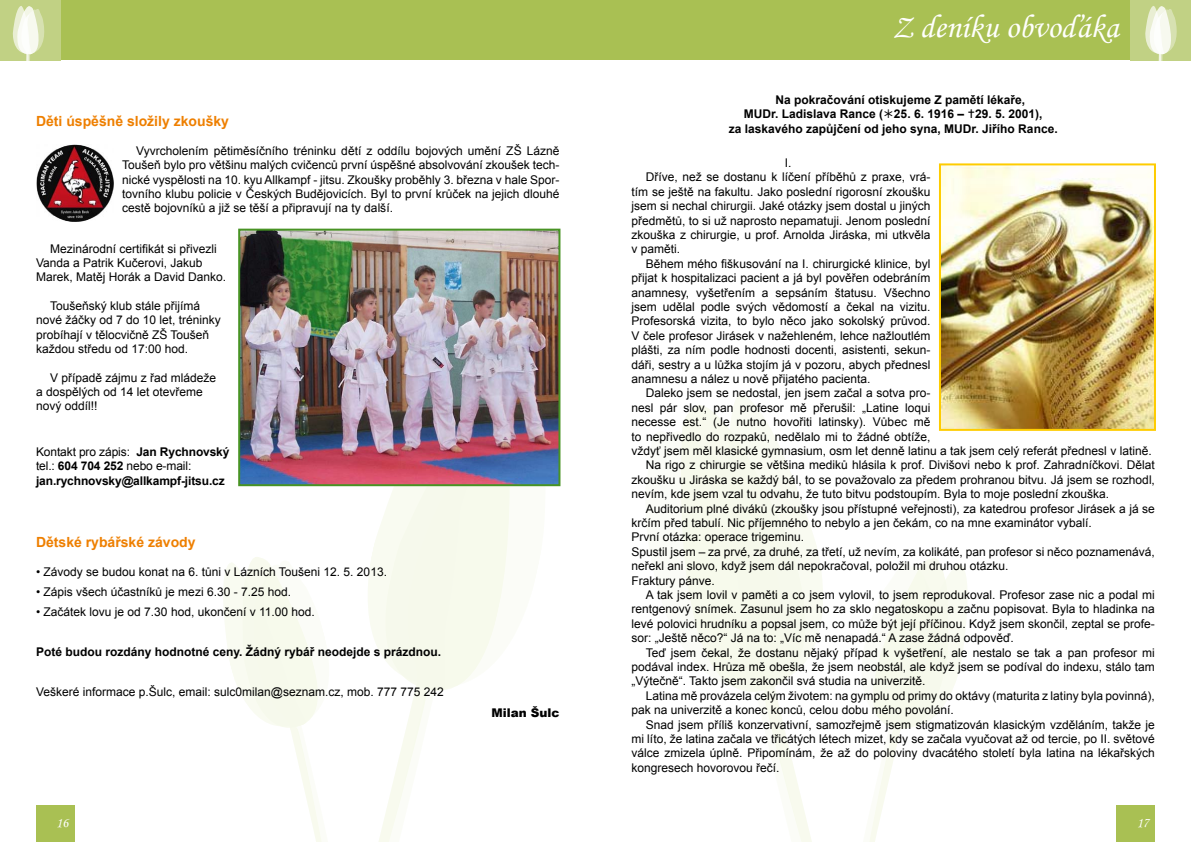
<style>
.page{position:relative;width:1191px;height:842px;background:#fff}
.page>*{position:absolute;margin:0;border:0;box-sizing:border-box;transform-origin:0 0}
.t1{font:33px "Monotype Corsiva";color:#fffffd}
.t2{font:700 14px "Arial";color:#ee7f00}
.t3{font:14px "Monotype Corsiva";color:#fff}
.t4{font:12px/14.4px "Arial";color:#000}
.t5{font:700 12px/14.4px "Arial";color:#000}
.t6{font:900 12px "Arial";color:#000}
.s1{font-weight:400}
</style>
<div class="page">
<div style="left:0;top:0;width:1131px;height:60px;background:#a9c053"></div>
<div style="left:0;top:0;width:60px;height:60px;background:#c1d184"></div>
<div style="left:1131px;top:0;width:60px;height:60px;background:#c1d184"></div>
<svg style="left:13px;top:6px;width:31px;height:55px"></svg>
<svg style="left:1145px;top:6px;width:31px;height:55px"></svg>
<div style="left:36px;top:806px;width:38px;height:36px;background:#a9c053"></div>
<div style="left:1116px;top:806px;width:39px;height:36px;background:#a9c053"></div>
<svg style="left:503px;top:486px;width:42px;height:96px"></svg>
<svg style="left:477px;top:486px;width:26px;height:180px;fill:#f7faec"></svg>
<svg style="left:223px;top:486px;width:254px;height:356px"></svg>
<svg style="left:683px;top:405px;width:31px;height:19px"></svg>
<svg style="left:681px;top:424px;width:33px;height:154px"></svg>
<svg style="left:687px;top:437px;width:27px;height:231px;background:#f7faed"></svg>
<svg style="left:714px;top:395px;width:253px;height:447px"></svg>
<img style="left:36px;top:145px;width:78px;height:77px">
<img style="left:241px;top:232px;width:316px;height:251px">
<div style="left:238px;top:229px;width:322px;height:257px;border:2px solid #489324"></div>
<img style="left:942px;top:166px;width:211px;height:262px">
<div style="left:939px;top:163px;width:217px;height:268px;border:2px solid #fecc00"></div>
<p class="t2" style="left:36px;top:112px;width:194px">Děti úspěšně složily zkoušky</p>
<p class="t4" style="left:122px;top:143px;width:439px;text-align:justify;text-indent:14px">Vyvrcholením pětiměsíčního tréninku dětí z oddílu bojových umění ZŠ Lázně Toušeň bylo pro většinu malých cvičenců první úspěšné absolvování zkoušek tech&shy;nické vyspělosti na 10. kyu Allkampf - jitsu. Zkoušky proběhly 3. března v hale Spor&shy;tovního klubu policie v Českých Budějovicích. Byl to první krůček na jejich dlouhé cestě bojovníků a již se těší a připravují na ty další.</p>
<p class="t4" style="left:36px;top:241px;width:192px;text-indent:14px">Mezinárodní certifikát si přivezli<br>Vanda a Patrik Kučerovi, Jakub<br>Marek, Matěj Horák a David Danko.</p>
<p class="t4" style="left:36px;top:299px;width:186px;text-indent:14px">Toušeňský klub stále přijímá nové žáčky od 7 do 10 let, tréninky probíhají v tělocvičně ZŠ Toušeň každou středu od 17:00 hod.</p>
<p class="t4" style="left:36px;top:370px;width:182px;text-indent:14px">V případě zájmu z řad mládeže a dospělých od 14 let otevřeme nový oddíl!!</p>
<p class="t5" style="left:36px;top:445px;width:195px"><span class="s1">Kontakt pro zápis:</span> Jan Rychnovský <span class="s1">tel.:</span> 604 704 252 <span class="s1">nebo e-mail: </span>jan.rychnovsky@allkampf-jitsu.cz</p>
<p class="t2" style="left:36px;top:533px;width:161px">Dětské rybářské závody</p>
<p class="t4" style="left:36px;top:565px;width:352px">• Závody se budou konat na 6. tůni v Lázních Toušeni 12. 5. 2013.</p>
<p class="t4" style="left:36px;top:585px;width:256px">• Zápis všech účastníků je mezi 6.30 - 7.25 hod.</p>
<p class="t4" style="left:36px;top:605px;width:280px">• Začátek lovu je od 7.30 hod, ukončení v 11.00 hod.</p>
<p class="t5" style="left:36px;top:645px;width:407px">Poté budou rozdány hodnotné ceny. Žádný rybář neodejde s prázdnou.</p>
<p class="t4" style="left:36px;top:685px;width:409px">Veškeré informace p.Šulc, email: sulc0milan@seznam.cz, mob. 777 775 242</p>
<p class="t6" style="left:491px;top:703px;width:69px">Milan Šulc</p>
<h1 class="t1" style="left:892px;top:7px;width:228px">Z deníku obvoďáka</h1>
<p class="t5" style="left:775px;top:93px;width:251px">Na pokračování otiskujeme Z pamětí lékaře,</p>
<p class="t5" style="left:744px;top:107px;width:300px">MUDr. Ladislava Rance ( 25. 6. 1916 – 29. 5. 2001),</p>
<p class="t5" style="left:729px;top:121px;width:330px">za laskavého zapůjčení od jeho syna, MUDr. Jiřího Rance.</p>
<p class="t4" style="left:784px;top:156px;width:8px">I.</p>
<p class="t4" style="left:645px;top:170px;width:286px">Dříve, než se dostanu k líčení příběhů z praxe, vrá-</p>
<p class="t4" style="left:631px;top:184px;width:300px">tím se ještě na fakultu. Jako poslední rigorosní zkoušku</p>
<p class="t4" style="left:631px;top:199px;width:300px">jsem si nechal chirurgii. Jaké otázky jsem dostal u jiných</p>
<p class="t4" style="left:631px;top:213px;width:300px">předmětů, to si už naprosto nepamatuji. Jenom poslední</p>
<p class="t4" style="left:631px;top:228px;width:300px">zkouška z chirurgie, u prof. Arnolda Jiráska, mi utkvěla</p>
<p class="t4" style="left:631px;top:242px;width:50px">v paměti.</p>
<p class="t4" style="left:645px;top:256px;width:286px">Během mého fiškusování na I. chirurgické klinice, byl</p>
<p class="t4" style="left:631px;top:271px;width:300px">přijat k hospitalizaci pacient a já byl pověřen odebráním</p>
<p class="t4" style="left:631px;top:285px;width:300px">anamnesy, vyšetřením a sepsáním štatusu. Všechno</p>
<p class="t4" style="left:631px;top:300px;width:300px">jsem udělal podle svých vědomostí a čekal na vizitu.</p>
<p class="t4" style="left:631px;top:314px;width:300px">Profesorská vizita, to bylo něco jako sokolský průvod.</p>
<p class="t4" style="left:631px;top:328px;width:300px">V čele profesor Jirásek v nažehleném, lehce nažloutlém</p>
<p class="t4" style="left:631px;top:343px;width:300px">plášti, za ním podle hodnosti docenti, asistenti, sekun-</p>
<p class="t4" style="left:631px;top:357px;width:300px">dáři, sestry a u lůžka stojím já v pozoru, abych přednesl</p>
<p class="t4" style="left:631px;top:372px;width:240px">anamnesu a nález u nově přijatého pacienta.</p>
<p class="t4" style="left:645px;top:386px;width:286px">Daleko jsem se nedostal, jen jsem začal a sotva pro-</p>
<p class="t4" style="left:631px;top:400px;width:300px">nesl pár slov, pan profesor mě přerušil: „Latine loqui</p>
<p class="t4" style="left:631px;top:415px;width:300px">necesse est.“ (Je nutno hovořiti latinsky). Vůbec mě</p>
<p class="t4" style="left:631px;top:429px;width:300px">to nepřivedlo do rozpaků, nedělalo mi to žádné obtíže,</p>
<p class="t4" style="left:631px;top:444px;width:522px">vždyť jsem měl klasické gymnasium, osm let denně latinu a tak jsem celý referát přednesl v latině.</p>
<p class="t4" style="left:645px;top:458px;width:511px">Na rigo z chirurgie se většina mediků hlásila k prof. Divišovi nebo k prof. Zahradníčkovi. Dělat</p>
<p class="t4" style="left:631px;top:472px;width:525px">zkoušku u Jiráska se každý bál, to se považovalo za předem prohranou bitvu. Já jsem se rozhodl,</p>
<p class="t4" style="left:631px;top:487px;width:479px">nevím, kde jsem vzal tu odvahu, že tuto bitvu podstoupím. Byla to moje poslední zkouška.</p>
<p class="t4" style="left:645px;top:501px;width:511px">Auditorium plné diváků (zkoušky jsou přístupné veřejnosti), za katedrou profesor Jirásek a já se</p>
<p class="t4" style="left:631px;top:516px;width:462px">krčím před tabulí. Nic příjemného to nebylo a jen čekám, co na mne examinátor vybalí.</p>
<p class="t4" style="left:631px;top:530px;width:174px">První otázka: operace trigeminu.</p>
<p class="t4" style="left:631px;top:544px;width:525px">Spustil jsem – za prvé, za druhé, za třetí, už nevím, za kolikáté, pan profesor si něco poznamenává,</p>
<p class="t4" style="left:631px;top:559px;width:378px">neřekl ani slovo, když jsem dál nepokračoval, položil mi druhou otázku.</p>
<p class="t4" style="left:631px;top:573px;width:85px">Fraktury pánve.</p>
<p class="t4" style="left:645px;top:588px;width:511px">A tak jsem lovil v paměti a co jsem vylovil, to jsem reprodukoval. Profesor zase nic a podal mi</p>
<p class="t4" style="left:631px;top:602px;width:525px">rentgenový snímek. Zasunul jsem ho za sklo negatoskopu a začnu popisovat. Byla to hladinka na</p>
<p class="t4" style="left:631px;top:616px;width:525px">levé polovici hrudníku a popsal jsem, co může být její příčinou. Když jsem skončil, zeptal se profe-</p>
<p class="t4" style="left:631px;top:631px;width:384px">sor: „Ještě něco?“ Já na to: „Víc mě nenapadá.“ A zase žádná odpověď.</p>
<p class="t4" style="left:645px;top:645px;width:511px">Teď jsem čekal, že dostanu nějaký případ k vyšetření, ale nestalo se tak a pan profesor mi</p>
<p class="t4" style="left:631px;top:660px;width:525px">podával index. Hrůza mě obešla, že jsem neobstál, ale když jsem se podíval do indexu, stálo tam</p>
<p class="t4" style="left:631px;top:674px;width:295px">„Výtečně“. Takto jsem zakončil svá studia na univerzitě.</p>
<p class="t4" style="left:645px;top:688px;width:511px">Latina mě provázela celým životem: na gymplu od primy do oktávy (maturita z latiny byla povinná),</p>
<p class="t4" style="left:631px;top:703px;width:324px">pak na univerzitě a konec konců, celou dobu mého povolání.</p>
<p class="t4" style="left:645px;top:717px;width:511px">Snad jsem příliš konzervativní, samozřejmě jsem stigmatizován klasickým vzděláním, takže je</p>
<p class="t4" style="left:631px;top:732px;width:525px">mi líto, že latina začala ve třicátých létech mizet, kdy se začala vyučovat až od tercie, po II. světové</p>
<p class="t4" style="left:631px;top:746px;width:525px">válce zmizela úplně. Připomínám, že až do poloviny dvacátého století byla latina na lékařských</p>
<p class="t4" style="left:631px;top:760px;width:150px">kongresech hovorovou řečí.</p>
<p class="t3" style="left:56px;top:814px;width:14px">16</p>
<p class="t3" style="left:1136px;top:814px;width:14px">17</p>
</div>
